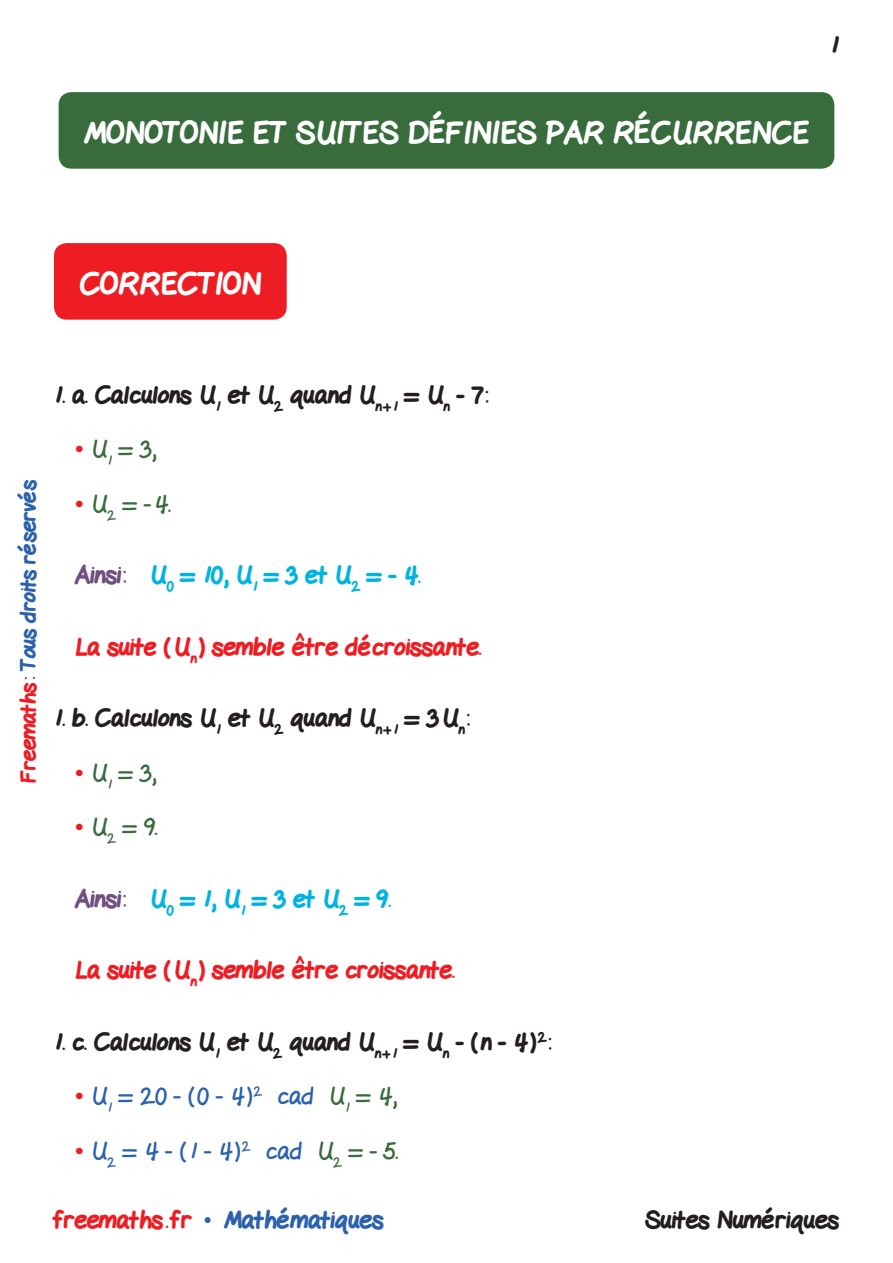
<style>
.page{position:relative;width:893px;height:1263px;background:#fff}
.page>*{position:absolute;margin:0;border:0;box-sizing:border-box;transform-origin:0 0}
.t1{font:800 30px "Gel Pen";color:#fff}
.t2{font:800 24px "Gel Pen";color:#231f20}
.t3{font:800 24px "Gel Pen";color:#ee1d23}
.t4{font:800 24px "Gel Pen";color:#00b3e0}
.t5{font:24px "Gel Pen";color:#2c62ad}
.t6{font:800 24px "Gel Pen";color:#2c62ad}
.t7{font:24px "Gel Pen";color:#386c3d}
.t8{font:800 21px "Gel Pen";letter-spacing:-.01em;color:#2c62ad}
.s1{color:#ee1d23}
.s2{font-family:"Times New Roman";font-weight:700;color:#ee1d23}
.s3{color:#704f83}
.s4{color:#386c3d}
.s5{font-family:"Times New Roman";font-weight:400}
</style>
<div class="page">
<div style="left:54px;top:243px;width:233px;height:77px;background:#ee1d23;border-radius:13px"></div>
<div style="left:59px;top:92px;width:775px;height:77px;background:#386c3d;border-radius:13px"></div>
<p class="t1" style="left:84px;top:111px;width:726px">MONOTONIE ET SUITES DÉFINIES PAR RÉCURRENCE</p>
<p class="t2" style="left:830px;top:27px;width:10px">1</p>
<p class="t1" style="left:80px;top:262px;width:183px">CORRECTION</p>
<p class="t8" style="left:13px;top:783px;width:305px;rotate:-90deg"><span class="s1">Freemaths:</span> Tous droits réservés</p>
<p class="t2" style="left:54px;top:377px;width:436px">1. a. Calculons U<sub>1</sub> et U<sub>2</sub> quand U<sub>n+1</sub> = U<sub>n</sub> - 7:</p>
<p class="t7" style="left:75px;top:429px;width:82px"><span class="s2">•</span> U<sub>1</sub> = 3,</p>
<p class="t7" style="left:75px;top:484px;width:97px"><span class="s2">•</span>U<sub>2</sub> =- 4.</p>
<p class="t4" style="left:75px;top:558px;width:347px"><span class="s3">Ainsi:</span> U<sub>0</sub> = 10, U<sub>1</sub> = 3 et U<sub>2</sub> = - 4.</p>
<p class="t3" style="left:75px;top:629px;width:408px">La suite (U<sub>n</sub> ) semble être décroissante.</p>
<p class="t2" style="left:54px;top:701px;width:417px">1. b. Calculons U<sub>1</sub> et U<sub>2</sub> quand U<sub>n+1</sub> = 3U<sub>n</sub>:</p>
<p class="t7" style="left:75px;top:753px;width:82px"><span class="s2">•</span> U<sub>1</sub> = 3,</p>
<p class="t7" style="left:75px;top:807px;width:84px"><span class="s2">•</span>U<sub>2</sub> =9.</p>
<p class="t4" style="left:75px;top:881px;width:317px"><span class="s3">Ainsi:</span> U<sub>0</sub> = 1, U<sub>1</sub> = 3 et U<sub>2</sub> = 9.</p>
<p class="t3" style="left:75px;top:953px;width:381px">La suite (U<sub>n</sub> ) semble être croissante.</p>
<p class="t2" style="left:54px;top:1024px;width:499px">1. c. Calculons U<sub>1</sub> et U<sub>2</sub> quand U<sub>n+1</sub> = U<sub>n</sub> - ( n - 4)<sup>2</sup>:</p>
<p class="t5" style="left:75px;top:1076px;width:323px"><span class="s2">•</span> U<sub>1</sub> = 20 - ( 0 - 4)<sup>2</sup> cad <span class="s4">U</span><sub>1</sub> <span class="s4">= 4,</span></p>
<p class="t5" style="left:75px;top:1131px;width:324px"><span class="s2">•</span> U<sub>2</sub> = 4 - (1 - 4)<sup>2</sup> cad <span class="s4">U</span><sub>2</sub> <span class="s4">= - 5.</span></p>
<p class="t6" style="left:54px;top:1202px;width:331px"><span class="s1">freemaths . fr</span> <span class="s5">•</span> Mathématiques</p>
<p class="t2" style="left:645px;top:1202px;width:196px">Suites Numériques</p>
</div>
